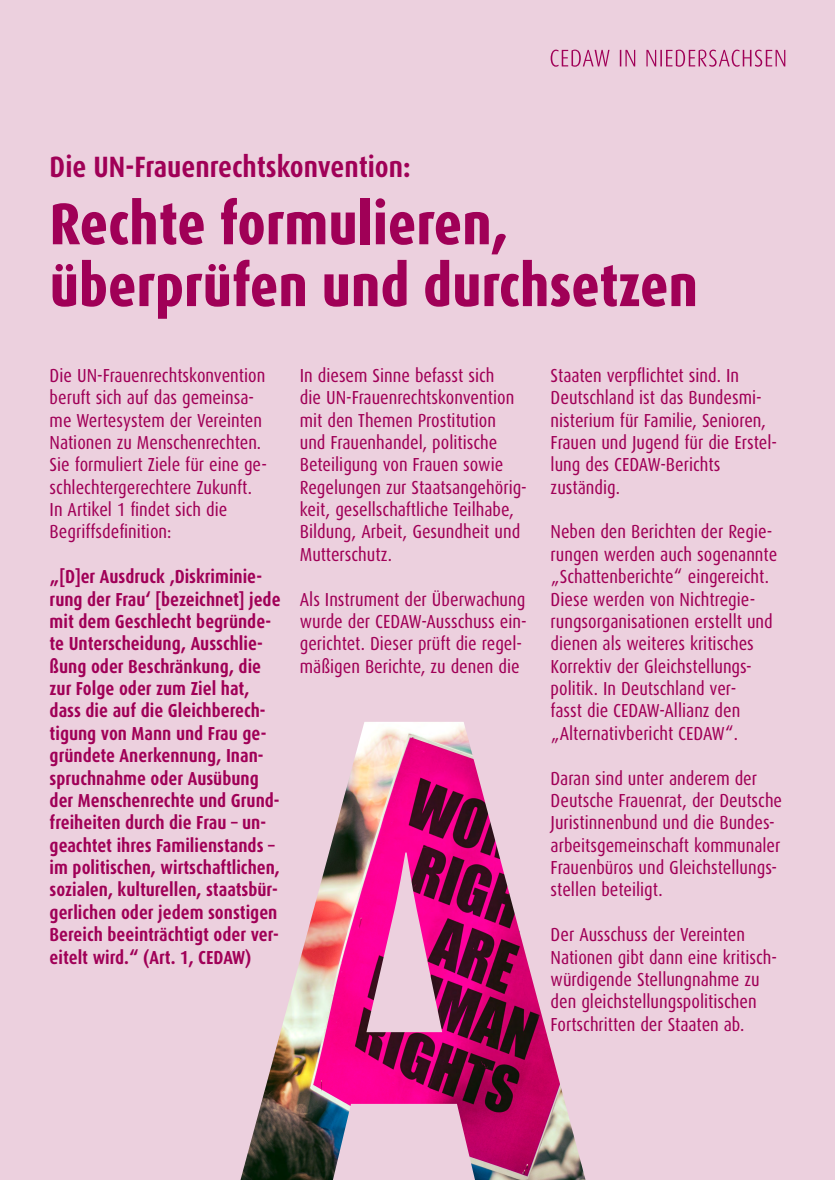
<style>
.page{position:relative;width:835px;height:1180px;background:#fff}
.page>*{position:absolute;margin:0;border:0;box-sizing:border-box;transform-origin:0 0}
.t1{font:800 58.87px/61.8px "Dax Condensed";color:#a00057}
.t2{font:700 29.43px "Dax Condensed";color:#a00057}
.t3{font:18.83px/22.4px "Dax Condensed";color:#a00057}
.t4{font:700 18.83px/22.4px "Dax Condensed";color:#a00057}
</style>
<div class="page">
<div style="left:0;top:0;width:834px;height:1180px;background:#ecd0de"></div>
<svg style="left:550px;top:50px;width:235px;height:17px"></svg>
<img style="left:240px;top:722px;width:345px;height:458px">
<h2 class="t2" style="left:50px;top:150px;width:362px">Die UN-Frauenrechtskonvention:</h2>
<h1 class="t1" style="left:50px;top:194px;width:649px">Rechte formulieren, überprüfen und durchsetzen</h1>
<p class="t3" style="left:50px;top:364px;width:219px">Die UN-Frauenrechtskonvention beruft sich auf das gemeinsa&shy;me Wertesystem der Vereinten<br>Nationen zu Menschenrechten.<br>Sie formuliert Ziele für eine ge&shy;schlechtergerechtere Zukunft.<br>In Artikel 1 findet sich die<br>Begriffsdefinition:</p>
<p class="t4" style="left:50px;top:565px;width:232px">„[D]er Ausdruck ‚Diskriminie&shy;rung der Frau‘ [bezeichnet] jede mit dem Geschlecht begründe&shy;te Unterscheidung, Ausschlie&shy;ßung oder Beschränkung, die zur Folge oder zum Ziel hat, dass die auf die Gleichberech&shy;tigung von Mann und Frau ge&shy;gründete Anerkennung, Inan&shy;spruchnahme oder Ausübung der Menschenrechte und Grund&shy;freiheiten durch die Frau – un&shy;geachtet ihres Familienstands – im politischen, wirtschaftlichen, sozialen, kulturellen, staatsbür&shy;gerlichen oder jedem sonstigen<br>Bereich beeinträchtigt oder ver&shy;eitelt wird.“ (Art. 1, CEDAW)</p>
<p class="t3" style="left:300px;top:364px;width:228px">In diesem Sinne befasst sich<br>die UN-Frauenrechtskonvention mit den Themen Prostitution<br>und Frauenhandel, politische<br>Beteiligung von Frauen sowie<br>Regelungen zur Staatsangehörig&shy;keit, gesellschaftliche Teilhabe,<br>Bildung, Arbeit, Gesundheit und<br>Mutterschutz.</p>
<p class="t3" style="left:300px;top:588px;width:228px">Als Instrument der Überwachung wurde der CEDAW-Ausschuss ein&shy;gerichtet. Dieser prüft die regel&shy;mäßigen Berichte, zu denen die</p>
<p class="t3" style="left:550px;top:364px;width:228px">Staaten verpflichtet sind. In<br>Deutschland ist das Bundesmi&shy;nisterium für Familie, Senioren,<br>Frauen und Jugend für die Erstel&shy;lung des CEDAW-Berichts zuständig.</p>
<p class="t3" style="left:550px;top:521px;width:228px">Neben den Berichten der Regie&shy;rungen werden auch sogenannte „Schattenberichte“ eingereicht.<br>Diese werden von Nichtregie&shy;rungsorganisationen erstellt und dienen als weiteres kritisches<br>Korrektiv der Gleichstellungs&shy;politik. In Deutschland ver-<br>fasst die CEDAW-Allianz den „Alternativbericht CEDAW“.</p>
<p class="t3" style="left:550px;top:767px;width:233px">Daran sind unter anderem der<br>Deutsche Frauenrat, der Deutsche<br>Juristinnenbund und die Bundes&shy;arbeitsgemeinschaft kommunaler<br>Frauenbüros und Gleichstellungs&shy;stellen beteiligt.</p>
<p class="t3" style="left:550px;top:923px;width:228px">Der Ausschuss der Vereinten<br>Nationen gibt dann eine kritisch&shy;würdigende Stellungnahme zu den gleichstellungspolitischen<br>Fortschritten der Staaten ab.</p>
</div>
